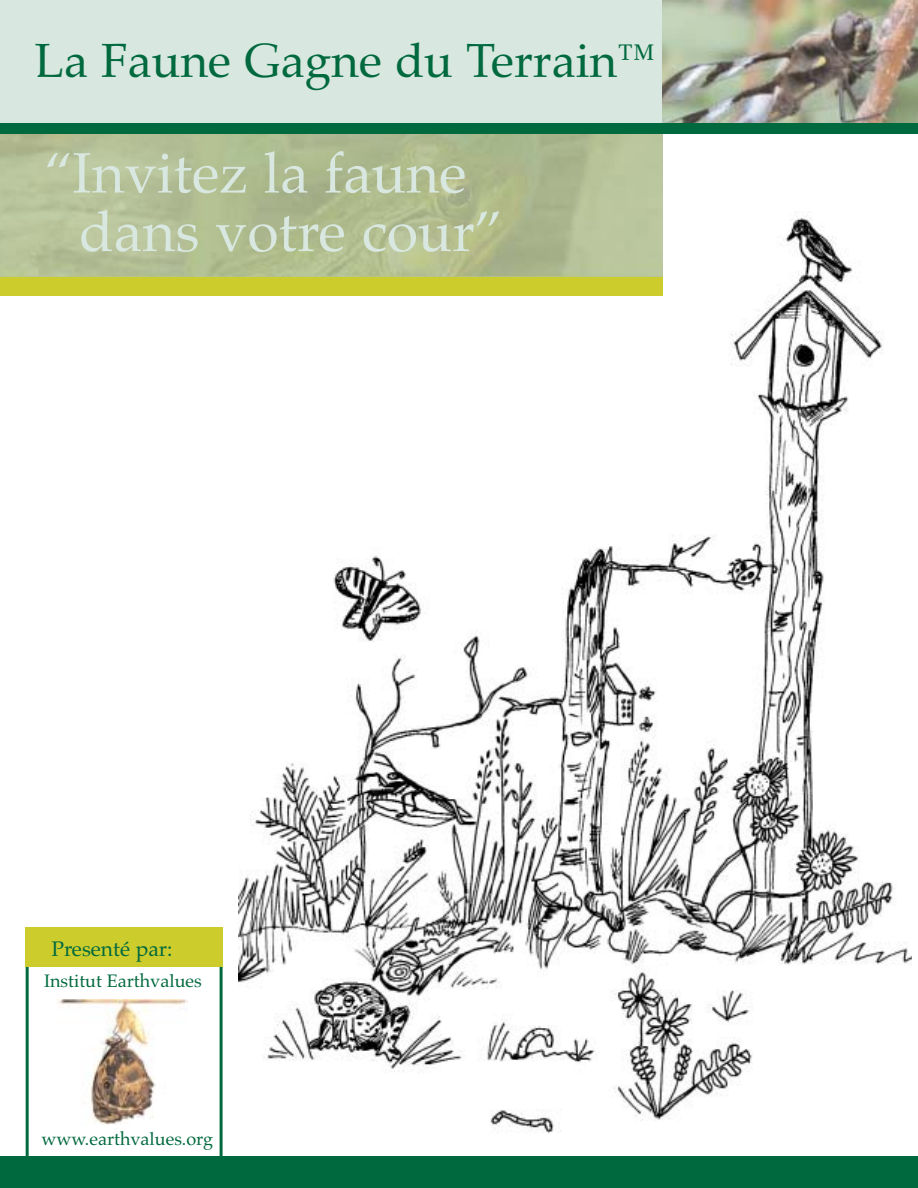
<style>
.page{position:relative;width:918px;height:1188px;background:#fff}
.page>*{position:absolute;margin:0;border:0;box-sizing:border-box;transform-origin:0 0}
.t1{font:57px/58.5px "Palatino";color:#d8e7df}
.t2{font:47.85px "Palatino";color:#00693e}
.t3{font:21px "Palatino";color:#00693e}
.t4{font:18px "Palatino";color:#00693e}
.s1{font-size:38.25px}
</style>
<div class="page">
<img style="left:238px;top:212px;width:673px;height:922px">
<div style="left:0;top:129px;width:662px;height:167px;background:#cccc2d"></div>
<div style="left:26px;top:929px;width:197px;height:232px;border:3px solid #00693e"></div>
<img style="left:57px;top:999px;width:131px;height:126px">
<div style="left:26px;top:927px;width:197px;height:40px;background:#cccc2d"></div>
<div style="left:0;top:0;width:918px;height:128px;background:#d8e7df"></div>
<div style="left:0;top:1157px;width:918px;height:31px;background:#00693e"></div>
<img style="left:662px;top:0;width:256px;height:123px">
<img style="left:0;top:134px;width:662px;height:143px">
<div style="left:0;top:123px;width:918px;height:11px;background:#00693e"></div>
<h2 class="t2" style="left:35px;top:42px;width:621px">La Faune Gagne du Terrain<span class="s1">™</span></h2>
<h1 class="t1" style="left:79px;top:151px;width:426px;text-indent:-35px">“Invitez la faune dans votre cour”</h1>
<p class="t3" style="left:51px;top:941px;width:123px">Presenté par:</p>
<p class="t4" style="left:44px;top:974px;width:159px">Institut Earthvalues</p>
<p class="t4" style="left:42px;top:1132px;width:173px">www.earthvalues.org</p>
</div>
